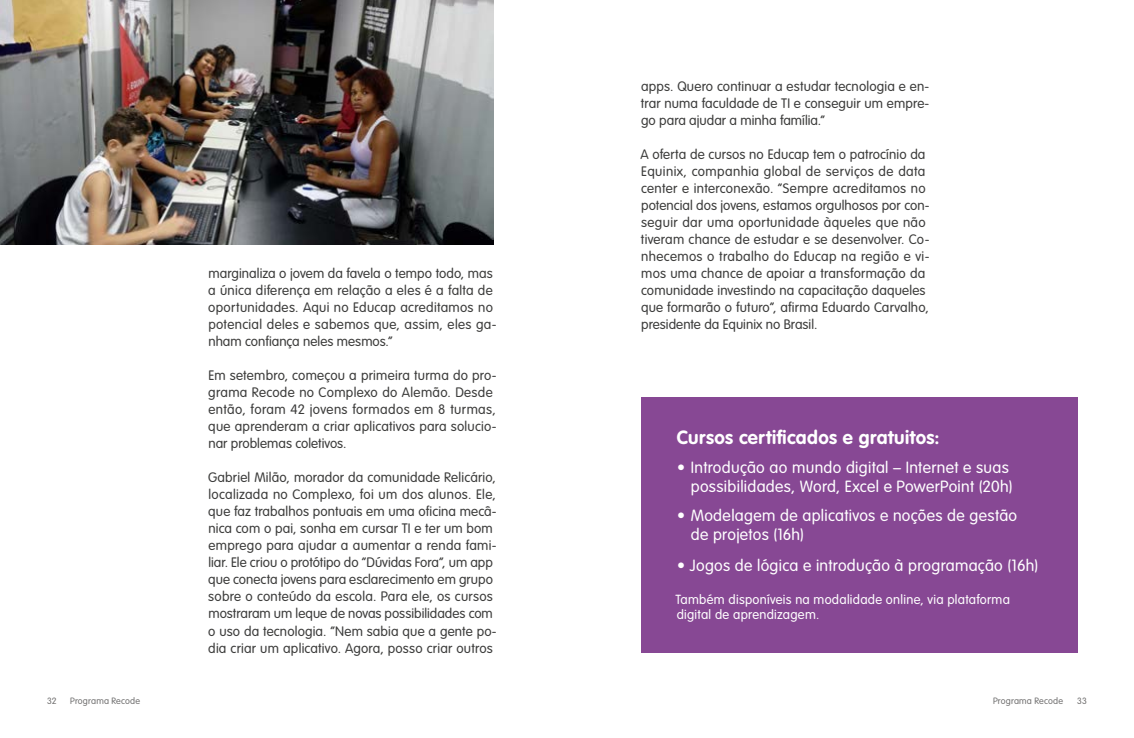
<style>
.page{position:relative;width:1134px;height:738px;background:#fff}
.page>*{position:absolute;margin:0;border:0;box-sizing:border-box;transform-origin:0 0}
.t1{font:700 18.8px "VAG Rounded Std";letter-spacing:.02em;color:#fff}
.t2{font:300 16px/19px "VAG Rounded Std";letter-spacing:.02em;color:#fff;text-align:right}
.t3{font:300 13.5px/17px "VAG Rounded Std";letter-spacing:.01em;color:#3c3c3b}
.t4{font:300 13px/15.6px "VAG Rounded Std";letter-spacing:.025em;color:#fff}
.t5{font:300 9px "VAG Rounded Std";letter-spacing:.02em;color:#706f6f}
</style>
<div class="page">
<img style="left:0;top:0;width:493px;height:244px">
<div style="left:641px;top:397px;width:436px;height:255px;background:#874894"></div>
<p class="t3" style="left:208px;top:265px;width:290px">marginaliza o jovem da favela o tempo todo, mas a única diferença em relação a eles é a falta de oportunidades. Aqui no Educap acreditamos no potencial deles e sabemos que, assim, eles ga&shy;nham confiança neles mesmos.”</p>
<p class="t3" style="left:208px;top:367px;width:290px">Em setembro, começou a primeira turma do pro&shy;grama Recode no Complexo do Alemão. Desde então, foram 42 jovens formados em 8 turmas, que aprenderam a criar aplicativos para solucio&shy;nar problemas coletivos.</p>
<p class="t3" style="left:208px;top:469px;width:290px">Gabriel Milão, morador da comunidade Relicário, localizada no Complexo, foi um dos alunos. Ele, que faz trabalhos pontuais em uma oficina mecâ&shy;nica com o pai, sonha em cursar TI e ter um bom emprego para ajudar a aumentar a renda fami&shy;liar. Ele criou o protótipo do “Dúvidas Fora”, um app que conecta jovens para esclarecimento em grupo sobre o conteúdo da escola. Para ele, os cursos mostraram um leque de novas possibilidades com o uso da tecnologia. “Nem sabia que a gente po&shy;dia criar um aplicativo. Agora, posso criar outros</p>
<p class="t3" style="left:641px;top:78px;width:290px;text-align:justify">apps. Quero continuar a estudar tecnologia e en&shy;trar numa faculdade de TI e conseguir um empre&shy;go para ajudar a minha família.”</p>
<p class="t3" style="left:640px;top:146px;width:290px">A oferta de cursos no Educap tem o patrocínio da Equinix, companhia global de serviços de data center e interconexão. “Sempre acreditamos no potencial dos jovens, estamos orgulhosos por con&shy;seguir dar uma oportunidade àqueles que não tiveram chance de estudar e se desenvolver. Co&shy;nhecemos o trabalho do Educap na região e vi&shy;mos uma chance de apoiar a transformação da comunidade investindo na capacitação daqueles que formarão o futuro”, afirma Eduardo Carvalho, presidente da Equinix no Brasil.</p>
<h1 class="t1" style="left:677px;top:426px;width:264px">Cursos certificados e gratuitos:</h1>
<p class="t2" style="left:677px;top:458px;width:337px">• Introdução ao mundo digital – Internet e suas possibilidades, Word, Excel e PowerPoint (20h)</p>
<p class="t2" style="left:691px;top:506px;width:328px;text-align:left;text-indent:-14px">• Modelagem de aplicativos e noções de gestão de projetos (16h)</p>
<p class="t2" style="left:677px;top:556px;width:362px">• Jogos de lógica e introdução à programação (16h)</p>
<p class="t4" style="left:675px;top:591px;width:336px">Também disponíveis na modalidade online, via plataforma digital de aprendizagem.</p>
<p class="t5" style="left:70px;top:694px;width:72px">Programa Recode</p>
<p class="t5" style="left:993px;top:694px;width:72px">Programa Recode</p>
<p class="t5" style="left:47px;top:694px;width:11px">32</p>
<p class="t5" style="left:1077px;top:694px;width:11px">33</p>
</div>
